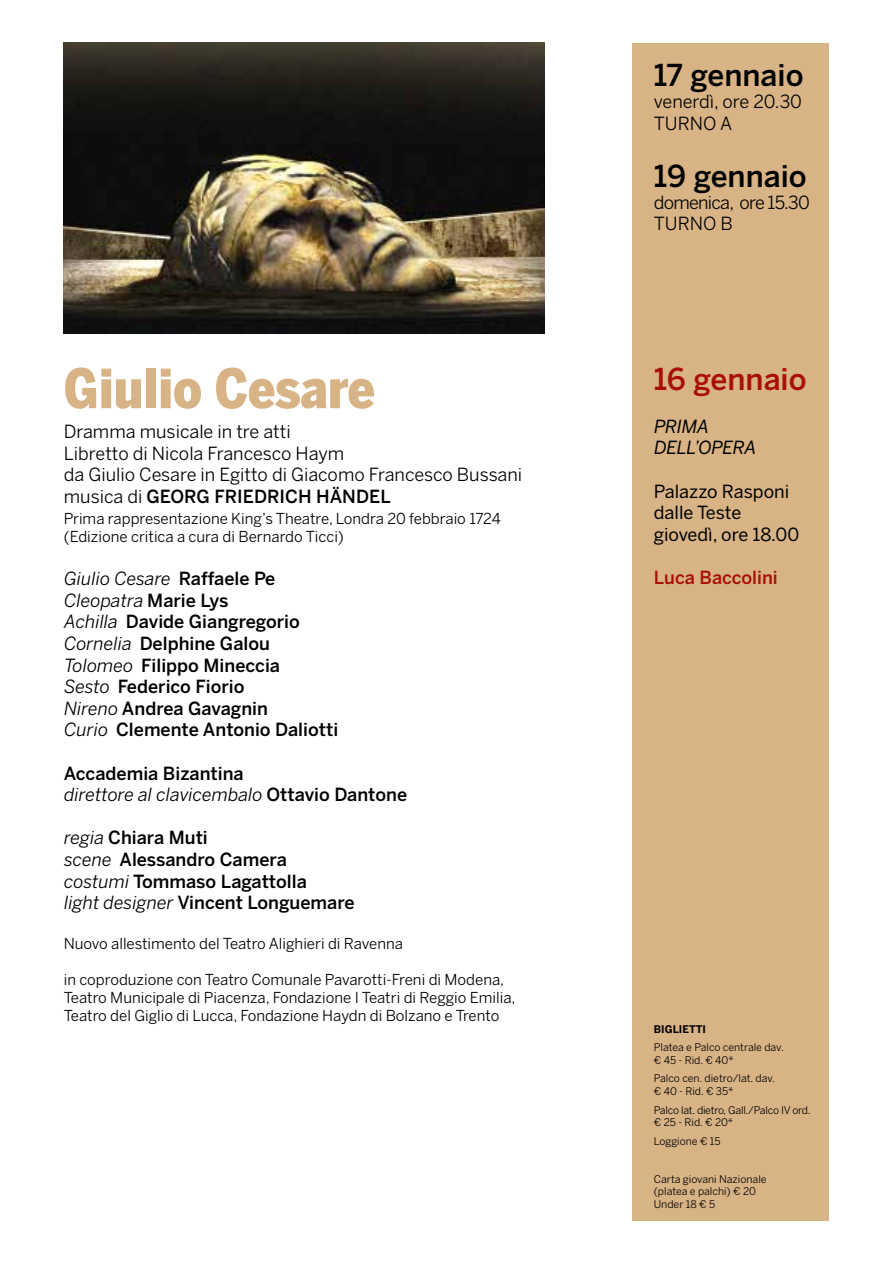
<style>
.page{position:relative;width:893px;height:1263px;background:#fff}
.page>*{position:absolute;margin:0;border:0;box-sizing:border-box;transform-origin:0 0}
.t1{font:900 54px "Benton Sans Cond";color:#d8b385}
.t2{font:500 30px "Benton Sans";color:#010202}
.t3{font:500 30px "Benton Sans";color:#a90f09}
.t4{font:500 18px/21.6px "Benton Sans";color:#000}
.t5{font:18px/21.6px "Benton Sans";color:#000}
.t6{font:18px/21.6px "Benton Sans";color:#000}
.t7{font:18px/21.6px "Benton Sans";letter-spacing:-.04em;color:#000}
.t8{font:italic 18px/21.6px "Benton Sans";letter-spacing:-.02em;color:#000}
.t9{font:500 18px "Benton Sans";color:#a90f09}
.t10{font:15px/18px "Benton Sans";color:#000}
.t11{font:10.5px/12.6px "Benton Sans";color:#000}
.t12{font:10.5px/12.6px "Benton Sans";letter-spacing:-.02em;color:#000}
.t13{font:700 10.5px "Benton Sans";color:#000}
.s1{font-weight:500}
.s2{font-weight:400;font-style:italic}
</style>
<div class="page">
<img style="left:64px;top:43px;width:481px;height:291px">
<div style="left:632px;top:43px;width:197px;height:1177px;background:#d8b385"></div>
<h1 class="t1" style="left:64px;top:357px;width:313px">Giulio Cesare</h1>
<p class="t5" style="left:64px;top:421px;width:460px">Dramma musicale in tre atti<br>Libretto di Nicola Francesco Haym<br>da Giulio Cesare in Egitto di Giacomo Francesco Bussani musica di <span class="s1">GEORG FRIEDRICH HÄNDEL</span></p>
<p class="t10" style="left:64px;top:509px;width:439px">Prima rappresentazione King’s Theatre, Londra 20 febbraio 1724 (Edizione critica a cura di Bernardo Ticci)</p>
<p class="t4" style="left:64px;top:568px;width:276px"><span class="s2">Giulio Cesare</span> Raffaele Pe<br><span class="s2">Cleopatra</span> Marie Lys<br><span class="s2">Achilla</span> Davide Giangregorio<br><span class="s2">Cornelia</span> Delphine Galou<br><span class="s2">Tolomeo</span> Filippo Mineccia<br><span class="s2">Sesto</span> Federico Fiorio<br><span class="s2">Nireno</span> Andrea Gavagnin<br><span class="s2">Curio</span> Clemente Antonio Daliotti</p>
<p class="t4" style="left:64px;top:762px;width:345px">Accademia Bizantina<br><span class="s2">direttore al clavicembalo</span> Ottavio Dantone</p>
<p class="t4" style="left:64px;top:827px;width:292px"><span class="s2">regia</span> Chiara Muti<br><span class="s2">scene</span> Alessandro Camera <span class="s2">costumi</span> Tommaso Lagattolla<br><span class="s2">light designer</span> Vincent Longuemare</p>
<p class="t10" style="left:64px;top:934px;width:341px">Nuovo allestimento del Teatro Alighieri di Ravenna</p>
<p class="t10" style="left:64px;top:970px;width:453px">in coproduzione con Teatro Comunale Pavarotti-Freni di Modena,<br>Teatro Municipale di Piacenza, Fondazione I Teatri di Reggio Emilia,<br>Teatro del Giglio di Lucca, Fondazione Haydn di Bolzano e Trento</p>
<h2 class="t2" style="left:654px;top:58px;width:151px">17 gennaio</h2>
<p class="t5" style="left:654px;top:90px;width:150px">venerdì, ore 20.30<br>TURNO A</p>
<h2 class="t2" style="left:654px;top:158px;width:155px">19 gennaio</h2>
<p class="t7" style="left:654px;top:191px;width:158px">domenica, ore 15.30<br>TURNO B</p>
<h2 class="t3" style="left:654px;top:361px;width:154px">16 gennaio</h2>
<p class="t8" style="left:654px;top:415px;width:104px">PRIMA<br>DELL’OPERA</p>
<p class="t6" style="left:654px;top:480px;width:147px">Palazzo Rasponi dalle Teste giovedì, ore 18.00</p>
<p class="t9" style="left:654px;top:567px;width:126px">Luca Baccolini</p>
<p class="t13" style="left:654px;top:1022px;width:54px">BIGLIETTI</p>
<p class="t11" style="left:654px;top:1041px;width:132px">Platea e Palco centrale dav. € 45 - Rid. € 40*</p>
<p class="t11" style="left:654px;top:1072px;width:123px">Palco cen. dietro/lat. dav. € 40 - Rid. € 35*</p>
<p class="t12" style="left:654px;top:1103px;width:158px">Palco lat. dietro, Gall./Palco IV ord. € 25 - Rid. € 20*</p>
<p class="t11" style="left:654px;top:1134px;width:68px">Loggione € 15</p>
<p class="t11" style="left:654px;top:1172px;width:114px">Carta giovani Nazionale (platea e palchi) € 20<br>Under 18 € 5</p>
</div>
